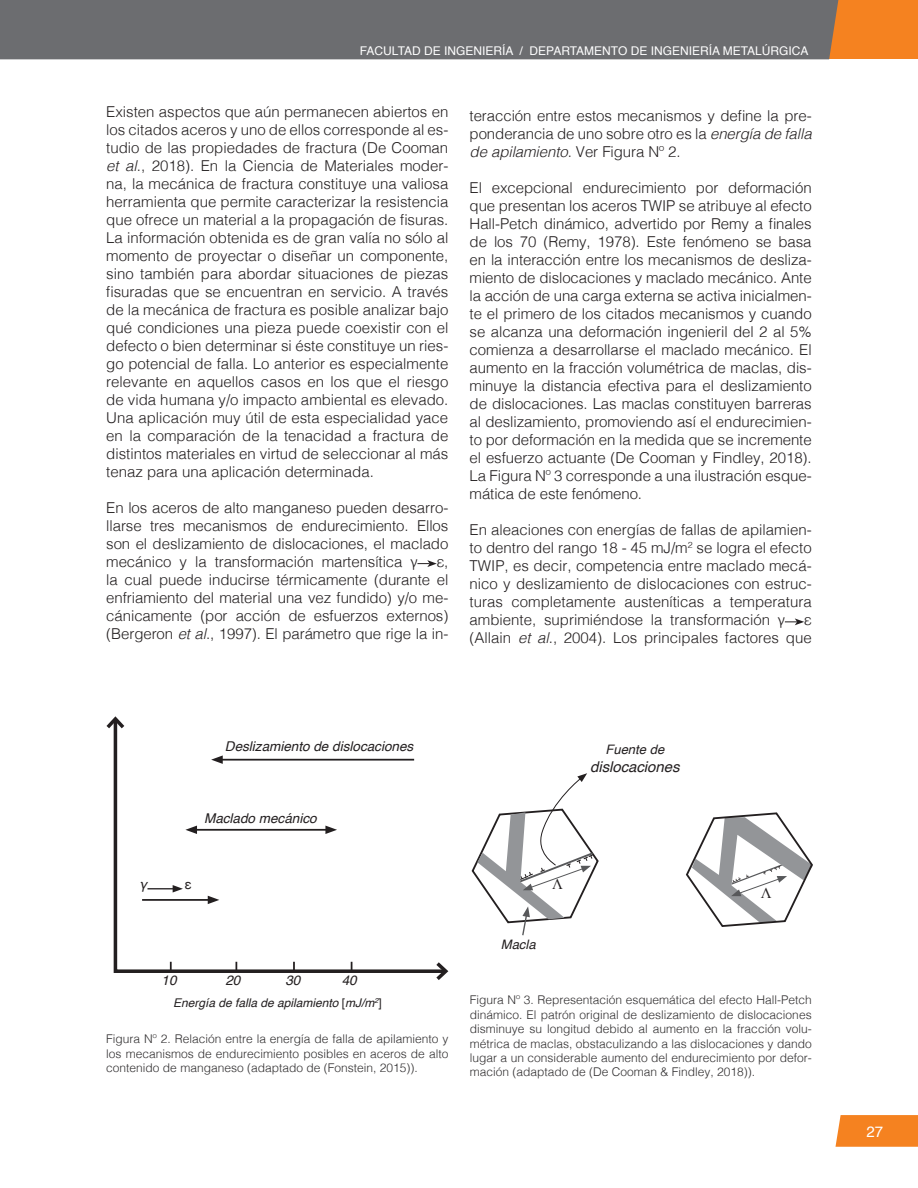
<style>
.page{position:relative;width:918px;height:1188px;background:#fff}
.page>*{position:absolute;margin:0;border:0;box-sizing:border-box;transform-origin:0 0}
.Contenidos{font:300 15px/18px "Helvetica";letter-spacing:-.005em;color:#231f20;text-align:justify}
.t1{font:15px "Helvetica";color:#fff}
.Titulos{font:italic 14.85px "Helvetica";color:#231f20}
.Titulos-2{font:14.85px "Times New Roman";color:#231f20}
.Titulos-3{font:italic 13.5px "Helvetica";color:#231f20}
.Titulos-4{font:13.5px "Helvetica";color:#231f20}
.Titulos-5{font:italic 13.05px "Helvetica";color:#231f20}
.Pie_de_foto{font:300 12px/14.4px "Helvetica";color:#312f30;text-align:justify}
.t2{font:12px "Helvetica";color:#fff}
.Titulos-6{font:italic 12px "Helvetica";color:#231f20}
.s1{font-style:italic}
.s2{font-style:normal}
</style>
<div class="page">
<div style="left:829px;top:0;width:89px;height:59px;background:#f58220"></div>
<div style="left:0;top:0;width:839px;height:59px;background:#6c6d70"></div>
<svg style="left:836px;top:1115px;width:82px;height:32px;background:#f58627"></svg>
<svg style="left:417px;top:560px;width:20px;height:7px"></svg>
<svg style="left:785px;top:618px;width:19px;height:7px"></svg>
<svg style="left:113px;top:732px;width:320px;height:241px"></svg>
<svg style="left:106px;top:716px;width:19px;height:16px"></svg>
<svg style="left:433px;top:962px;width:16px;height:18px"></svg>
<svg style="left:147px;top:885px;width:36px;height:8px"></svg>
<hr style="left:142px;top:899px;width:69px;height:2px;background:#231f20">
<svg style="left:208px;top:896px;width:11px;height:8px"></svg>
<hr style="left:194px;top:829px;width:134px;height:2px;background:#231f20">
<svg style="left:185px;top:826px;width:12px;height:8px"></svg>
<svg style="left:325px;top:826px;width:12px;height:8px"></svg>
<hr style="left:220px;top:759px;width:194px;height:2px;background:#231f20">
<svg style="left:211px;top:755px;width:12px;height:9px"></svg>
<svg style="left:170px;top:962px;width:2px;height:9px"></svg>
<svg style="left:293px;top:962px;width:2px;height:9px"></svg>
<svg style="left:471px;top:773px;width:128px;height:163px"></svg>
<svg style="left:686px;top:812px;width:127px;height:115px"></svg>
<p class="t2" style="left:360px;top:41px;width:450px">FACULTAD DE INGENIERÍA / DEPARTAMENTO DE INGENIERÍA METALÚRGICA</p>
<p class="Contenidos" style="left:106px;top:102px;width:344px">Existen aspectos que aún permanecen abiertos en los citados aceros y uno de ellos corresponde al es&shy;tudio de las propiedades de fractura (De Cooman <span class="s1">et al</span>., 2018). En la Ciencia de Materiales moder&shy;na, la mecánica de fractura constituye una valiosa herramienta que permite caracterizar la resistencia que ofrece un material a la propagación de fisuras.<br>La información obtenida es de gran valía no sólo al momento de proyectar o diseñar un componente, sino también para abordar situaciones de piezas fisuradas que se encuentran en servicio. A través de la mecánica de fractura es posible analizar bajo qué condiciones una pieza puede coexistir con el defecto o bien determinar si éste constituye un ries&shy;go potencial de falla. Lo anterior es especialmente relevante en aquellos casos en los que el riesgo de vida humana y/o impacto ambiental es elevado.<br>Una aplicación muy útil de esta especialidad yace en la comparación de la tenacidad a fractura de distintos materiales en virtud de seleccionar al más tenaz para una aplicación determinada.</p>
<p class="Contenidos" style="left:106px;top:498px;width:344px">En los aceros de alto manganeso pueden desarro&shy;llarse tres mecanismos de endurecimiento. Ellos son el deslizamiento de dislocaciones, el maclado mecánico y la transformación martensítica γ</p>
<p class="Contenidos" style="left:106px;top:552px;width:344px;text-indent:330px">ε, la cual puede inducirse térmicamente (durante el enfriamiento del material una vez fundido) y/o me&shy;cánicamente (por acción de esfuerzos externos) (Bergeron <span class="s1">et al</span>., 1997). El parámetro que rige la in-</p>
<p class="Contenidos" style="left:470px;top:106px;width:344px">teracción entre estos mecanismos y define la pre&shy;ponderancia de uno sobre otro es la <span class="s1">energía de falla de apilamiento</span>. Ver Figura Nº 2.</p>
<p class="Contenidos" style="left:470px;top:178px;width:344px">El excepcional endurecimiento por deformación que presentan los aceros TWIP se atribuye al efecto Hall-Petch dinámico, advertido por Remy a finales de los 70 (Remy, 1978). Este fenómeno se basa en la interacción entre los mecanismos de desliza&shy;miento de dislocaciones y maclado mecánico. Ante la acción de una carga externa se activa inicialmen&shy;te el primero de los citados mecanismos y cuando se alcanza una deformación ingenieril del 2 al 5% comienza a desarrollarse el maclado mecánico. El aumento en la fracción volumétrica de maclas, dis&shy;minuye la distancia efectiva para el deslizamiento de dislocaciones. Las maclas constituyen barreras al deslizamiento, promoviendo así el endurecimien&shy;to por deformación en la medida que se incremente el esfuerzo actuante (De Cooman y Findley, 2018).<br>La Figura Nº 3 corresponde a una ilustración esque&shy;mática de este fenómeno.</p>
<p class="Contenidos" style="left:470px;top:520px;width:344px">En aleaciones con energías de fallas de apilamien&shy;to dentro del rango 18 - 45 mJ/m<sup>2</sup> se logra el efecto TWIP, es decir, competencia entre maclado mecá&shy;nico y deslizamiento de dislocaciones con estruc&shy;turas completamente austeníticas a temperatura ambiente, suprimiéndose la transformación γ</p>
<p class="Contenidos" style="left:470px;top:610px;width:344px;text-align:right">ε<br>(Allain <span class="s1">et al</span>., 2004). Los principales factores que</p>
<p class="Titulos-3" style="left:225px;top:736px;width:190px">Deslizamiento de dislocaciones</p>
<p class="Titulos-3" style="left:204px;top:808px;width:114px">Maclado mecánico</p>
<p class="Titulos-3" style="left:140px;top:873px;width:9px">γ</p>
<p class="Titulos-4" style="left:185px;top:874px;width:9px">ε</p>
<p class="Titulos-3" style="left:162px;top:970px;width:17px">10</p>
<p class="Titulos-3" style="left:225px;top:970px;width:17px">20</p>
<p class="Titulos-3" style="left:285px;top:970px;width:17px">30</p>
<p class="Titulos-3" style="left:342px;top:970px;width:17px">40</p>
<p class="Titulos-6" style="left:173px;top:994px;width:210px">Energía de falla de apilamiento <span class="s2">[</span>mJ/m<sup>2</sup><span class="s2">]</span></p>
<p class="Pie_de_foto" style="left:106px;top:1031px;width:344px">Figura Nº 2. Relación entre la energía de falla de apilamiento y los mecanismos de endurecimiento posibles en aceros de alto contenido de manganeso (adaptado de (Fonstein, 2015)).</p>
<p class="Titulos-5" style="left:606px;top:739px;width:60px">Fuente de</p>
<p class="Titulos" style="left:590px;top:755px;width:91px">dislocaciones</p>
<p class="Titulos-2" style="left:552px;top:874px;width:12px">Λ</p>
<p class="Titulos-5" style="left:501px;top:934px;width:36px">Macla</p>
<p class="Titulos-2" style="left:761px;top:883px;width:12px">Λ</p>
<p class="Pie_de_foto" style="left:470px;top:992px;width:344px">Figura Nº 3. Representación esquemática del efecto Hall-Petch dinámico. El patrón original de deslizamiento de dislocaciones disminuye su longitud debido al aumento en la fracción volu&shy;métrica de maclas, obstaculizando a las dislocaciones y dando lugar a un considerable aumento del endurecimiento por defor&shy;mación (adaptado de (De Cooman &amp; Findley, 2018)).</p>
<p class="t1" style="left:867px;top:1120px;width:18px">27</p>
</div>
